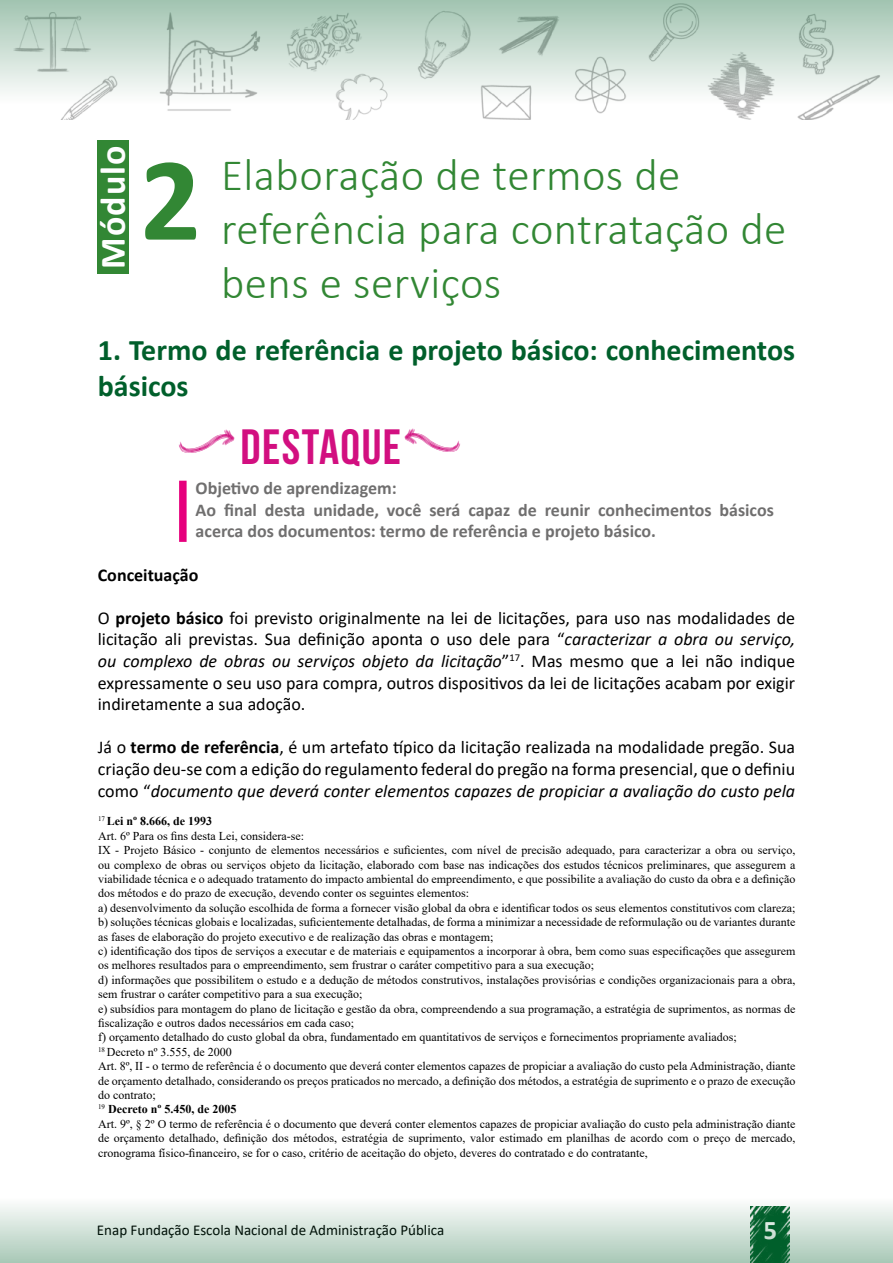
<style>
.page{position:relative;width:893px;height:1263px;background:#fff}
.page>*{position:absolute;margin:0;border:0;box-sizing:border-box;transform-origin:0 0}
.t1{font:700 120px "Calibri";color:#328734}
.t2{font:49.5px "Bebas Neue";letter-spacing:.03em;color:#d20f80}
.t3{font:300 45px/54px "Calibri";letter-spacing:.01em;color:#328734}
.t4{font:700 36px "Calibri";letter-spacing:.03em;color:#fff}
.t5{font:700 30px/36px "Calibri";color:#005f2b}
.t6{font:700 27px "Calibri";color:#fff}
.t7{font:18px/21.6px "Calibri";color:#000;text-align:justify}
.t8{font:700 18px/21.6px "Calibri";color:#706f6f}
.t9{font:700 18px "Calibri";color:#000}
.t10{font:15px "Calibri";color:#000}
.t11{font:12px/14.4px "Times New Roman";color:#000}
.s1{font-weight:700}
.s2{font-style:italic}
</style>
<div class="page">
<svg style="left:0;top:0;width:893px;height:120px"></svg>
<svg style="left:0;top:1205px;width:893px;height:58px"></svg>
<div style="left:179px;top:481px;width:8px;height:61px;background:#e6007d"></div>
<div style="left:98px;top:140px;width:31px;height:134px;background:#328734"></div>
<h3 class="t4" style="left:87px;top:269px;width:125px;rotate:-90deg">Módulo</h3>
<h1 class="t1" style="left:140px;top:115px;width:62px">2</h1>
<h3 class="t3" style="left:221px;top:148px;width:567px">Elaboração de termos de referência para contratação de bens e serviços</h3>
<h3 class="t5" style="left:98px;top:332px;width:699px">1. Termo de referência e projeto básico: conhecimentos básicos</h3>
<h2 class="t2" style="left:179px;top:419px;width:223px"><sup>h,</sup> DESTAQUE</h2>
<h3 class="t8" style="left:196px;top:477px;width:580px">Objetivo de aprendizagem:<br>Ao final desta unidade, você será capaz de reunir conhecimentos básicos acerca dos documentos: termo de referência e projeto básico.</h3>
<h3 class="t9" style="left:98px;top:562px;width:102px">Conceituação</h3>
<p class="t7" style="left:98px;top:606px;width:699px">O <span class="s1">projeto básico</span> foi previsto originalmente na lei de licitações, para uso nas modalidades de licitação ali previstas. Sua definição aponta o uso dele para “<span class="s2">caracterizar a obra ou serviço, ou complexo de obras ou serviços objeto da licitação</span>”<sup>17</sup>. Mas mesmo que a lei não indique expressamente o seu uso para compra, outros dispositivos da lei de licitações acabam por exigir indiretamente a sua adoção.</p>
<p class="t7" style="left:98px;top:736px;width:699px">Já o <span class="s1">termo de referência</span>, é um artefato típico da licitação realizada na modalidade pregão. Sua criação deu-se com a edição do regulamento federal do pregão na forma presencial, que o definiu como “<span class="s2">documento que deverá conter elementos capazes de propiciar a avaliação do custo pela</span></p>
<p class="t11" style="left:98px;top:814px;width:699px"><sup>17</sup> <span class="s1">Lei nº 8.666, de 1993<br></span>Art. 6º Para os fins desta Lei, considera-se:<br>IX - Projeto Básico - conjunto de elementos necessários e suficientes, com nível de precisão adequado, para caracterizar a obra ou serviço, ou complexo de obras ou serviços objeto da licitação, elaborado com base nas indicações dos estudos técnicos preliminares, que assegurem a viabilidade técnica e o adequado tratamento do impacto ambiental do empreendimento, e que possibilite a avaliação do custo da obra e a definição dos métodos e do prazo de execução, devendo conter os seguintes elementos:<br>a) desenvolvimento da solução escolhida de forma a fornecer visão global da obra e identificar todos os seus elementos constitutivos com clareza; b) soluções técnicas globais e localizadas, suficientemente detalhadas, de forma a minimizar a necessidade de reformulação ou de variantes durante as fases de elaboração do projeto executivo e de realização das obras e montagem;<br>c) identificação dos tipos de serviços a executar e de materiais e equipamentos a incorporar à obra, bem como suas especificações que assegurem os melhores resultados para o empreendimento, sem frustrar o caráter competitivo para a sua execução;<br>d) informações que possibilitem o estudo e a dedução de métodos construtivos, instalações provisórias e condições organizacionais para a obra, sem frustrar o caráter competitivo para a sua execução;<br>e) subsídios para montagem do plano de licitação e gestão da obra, compreendendo a sua programação, a estratégia de suprimentos, as normas de fiscalização e outros dados necessários em cada caso;<br>f) orçamento detalhado do custo global da obra, fundamentado em quantitativos de serviços e fornecimentos propriamente avaliados;<br><sup>18</sup> Decreto nº 3.555, de 2000<br>Art. 8º, II - o termo de referência é o documento que deverá conter elementos capazes de propiciar a avaliação do custo pela Administração, diante de orçamento detalhado, considerando os preços praticados no mercado, a definição dos métodos, a estratégia de suprimento e o prazo de execução do contrato;<br><sup>19</sup> <span class="s1">Decreto nº 5.450, de 2005<br></span>Art. 9º, § 2º O termo de referência é o documento que deverá conter elementos capazes de propiciar avaliação do custo pela administração diante de orçamento detalhado, definição dos métodos, estratégia de suprimento, valor estimado em planilhas de acordo com o preço de mercado, cronograma físico-financeiro, se for o caso, critério de aceitação do objeto, deveres do contratado e do contratante,</p>
<p class="t10" style="left:97px;top:1220px;width:349px">Enap Fundação Escola Nacional de Administração Pública</p>
<h3 class="t6" style="left:763px;top:1210px;width:15px">5</h3>
</div>
